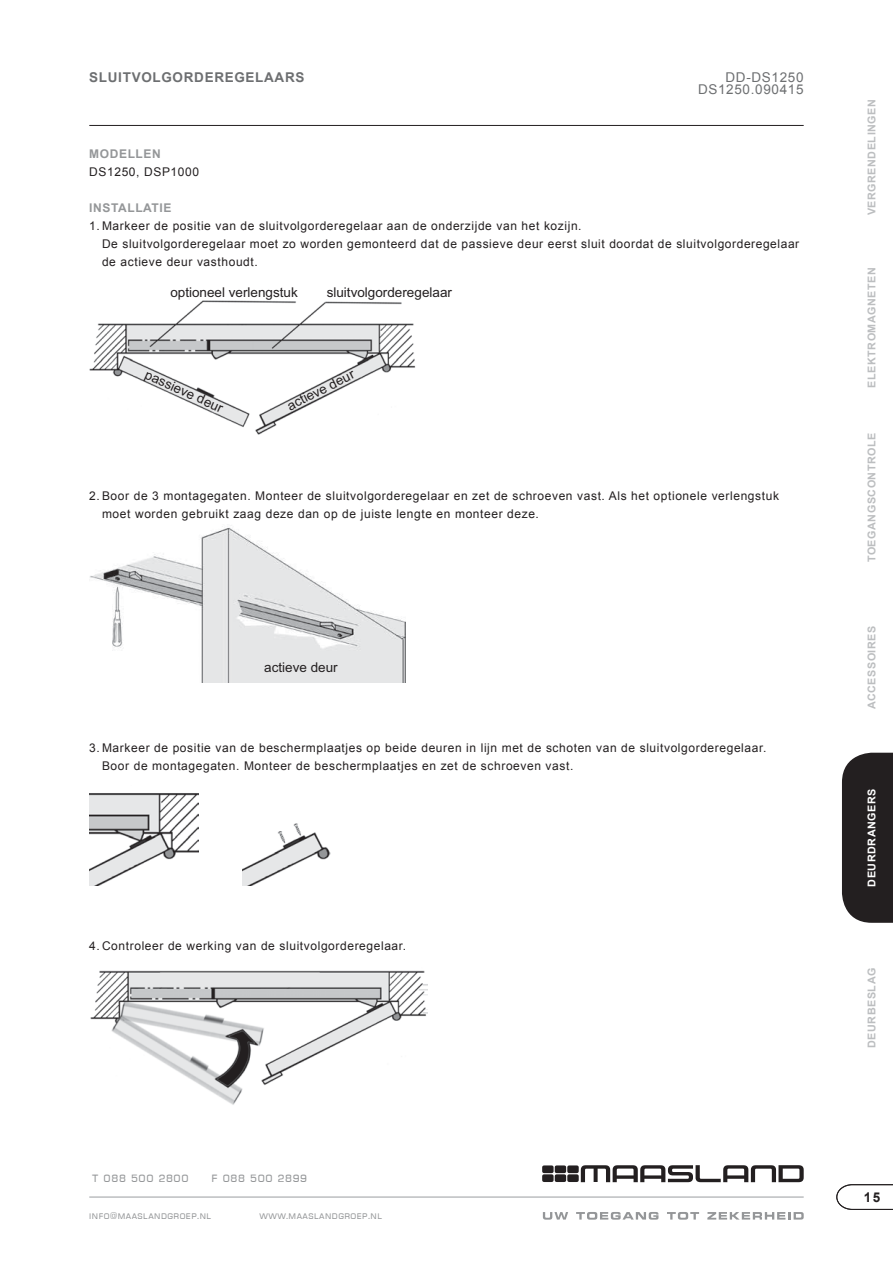
<style>
.page{position:relative;width:893px;height:1263px;background:#fff}
.page>*{position:absolute;margin:0;border:0;box-sizing:border-box;transform-origin:0 0}
.t1{font:13.5px "Arial";color:#231f20}
.t2{font:700 13.5px "Arial";letter-spacing:.05em;color:#6d6f71}
.t3{font:13.5px/12px "Arial";letter-spacing:.05em;color:#6d6f71;text-align:right}
.t4{font:700 13.5px "Arial";color:#231f20}
.t5{font:12.75px "Eurostile DCD";letter-spacing:.05em;color:#949698}
.t6{font:12px/18px "Arial";letter-spacing:.05em;color:#231f20}
.t7{font:700 12px "Arial";letter-spacing:.05em;color:#949698}
.t8{font:700 10.8px "Arial";letter-spacing:.05em;color:#bcbec0}
.t9{font:700 10.8px "Arial";letter-spacing:.05em;color:#fff}
.t10{font:9.75px "Eurostile DCD";letter-spacing:.05em;color:#949698}
</style>
<div class="page">
<div style="left:842px;top:753px;width:51px;height:170px;background:#231f20"></div>
<hr style="left:89px;top:125px;width:715px;height:1px;background:#231f20">
<svg style="left:543px;top:1212px;width:25px;height:8px"></svg>
<svg style="left:576px;top:1212px;width:82px;height:8px"></svg>
<svg style="left:667px;top:1212px;width:32px;height:8px"></svg>
<svg style="left:707px;top:1212px;width:97px;height:7px"></svg>
<svg style="left:542px;top:1165px;width:262px;height:17px"></svg>
<hr style="left:89px;top:1196px;width:715px;height:2px;background:#bcbec0">
<svg style="left:836px;top:1184px;width:57px;height:26px"></svg>
<img style="left:89px;top:300px;width:327px;height:135px">
<img style="left:90px;top:525px;width:315px;height:157px">
<img style="left:89px;top:793px;width:110px;height:92px">
<img style="left:243px;top:823px;width:87px;height:62px">
<img style="left:90px;top:970px;width:338px;height:135px">
<p class="t2" style="left:89px;top:68px;width:217px">SLUITVOLGORDEREGELAARS</p>
<p class="t3" style="left:698px;top:72px;width:107px">DD-DS1250<br>DS1250.090415</p>
<p class="t7" style="left:89px;top:145px;width:73px">MODELLEN</p>
<p class="t6" style="left:89px;top:162px;width:111px">DS1250, DSP1000</p>
<p class="t7" style="left:89px;top:199px;width:84px">INSTALLATIE</p>
<p class="t6" style="left:102px;top:216px;width:699px;text-indent:-13px">1. Markeer de positie van de sluitvolgorderegelaar aan de onderzijde van het kozijn.<br>De sluitvolgorderegelaar moet zo worden gemonteerd dat de passieve deur eerst sluit doordat de sluitvolgorderegelaar de actieve deur vasthoudt.</p>
<p class="t1" style="left:170px;top:283px;width:129px">optioneel verlengstuk</p>
<p class="t1" style="left:327px;top:283px;width:127px">sluitvolgorderegelaar</p>
<p class="t1" style="left:149px;top:366px;width:86px;rotate:24deg">passieve deur</p>
<p class="t1" style="left:284px;top:399px;width:75px;rotate:-27deg">actieve deur</p>
<p class="t6" style="left:102px;top:486px;width:678px;text-indent:-13px">2. Boor de 3 montagegaten. Monteer de sluitvolgorderegelaar en zet de schroeven vast. Als het optionele verlengstuk moet worden gebruikt zaag deze dan op de juiste lengte en monteer deze.</p>
<p class="t1" style="left:264px;top:658px;width:75px">actieve deur</p>
<p class="t6" style="left:102px;top:738px;width:666px;text-indent:-13px">3. Markeer de positie van de beschermplaatjes op beide deuren in lijn met de schoten van de sluitvolgorderegelaar.<br>Boor de montagegaten. Monteer de beschermplaatjes en zet de schroeven vast.</p>
<p class="t6" style="left:89px;top:936px;width:318px">4. Controleer de werking van de sluitvolgorderegelaar.</p>
<p class="t5" style="left:92px;top:1171px;width:98px">t 088 500 2800</p>
<p class="t5" style="left:212px;top:1171px;width:97px">f 088 500 2899</p>
<p class="t10" style="left:89px;top:1210px;width:123px">info@maaslandgroep.nl</p>
<p class="t10" style="left:259px;top:1210px;width:124px">www.maaslandgroep.nl</p>
<p class="t8" style="left:865px;top:215px;width:118px;rotate:-90deg">VERGRENDELINGEN</p>
<p class="t8" style="left:865px;top:388px;width:122px;rotate:-90deg">ELEKTROMAGNETEN</p>
<p class="t8" style="left:865px;top:562px;width:131px;rotate:-90deg">TOEGANGSCONTROLE</p>
<p class="t8" style="left:865px;top:709px;width:85px;rotate:-90deg">ACCESSOIRES</p>
<p class="t9" style="left:865px;top:887px;width:99px;rotate:-90deg">DEURDRANGERS</p>
<p class="t8" style="left:865px;top:1048px;width:82px;rotate:-90deg">DEURBESLAG</p>
<p class="t4" style="left:864px;top:1188px;width:18px">15</p>
</div>
